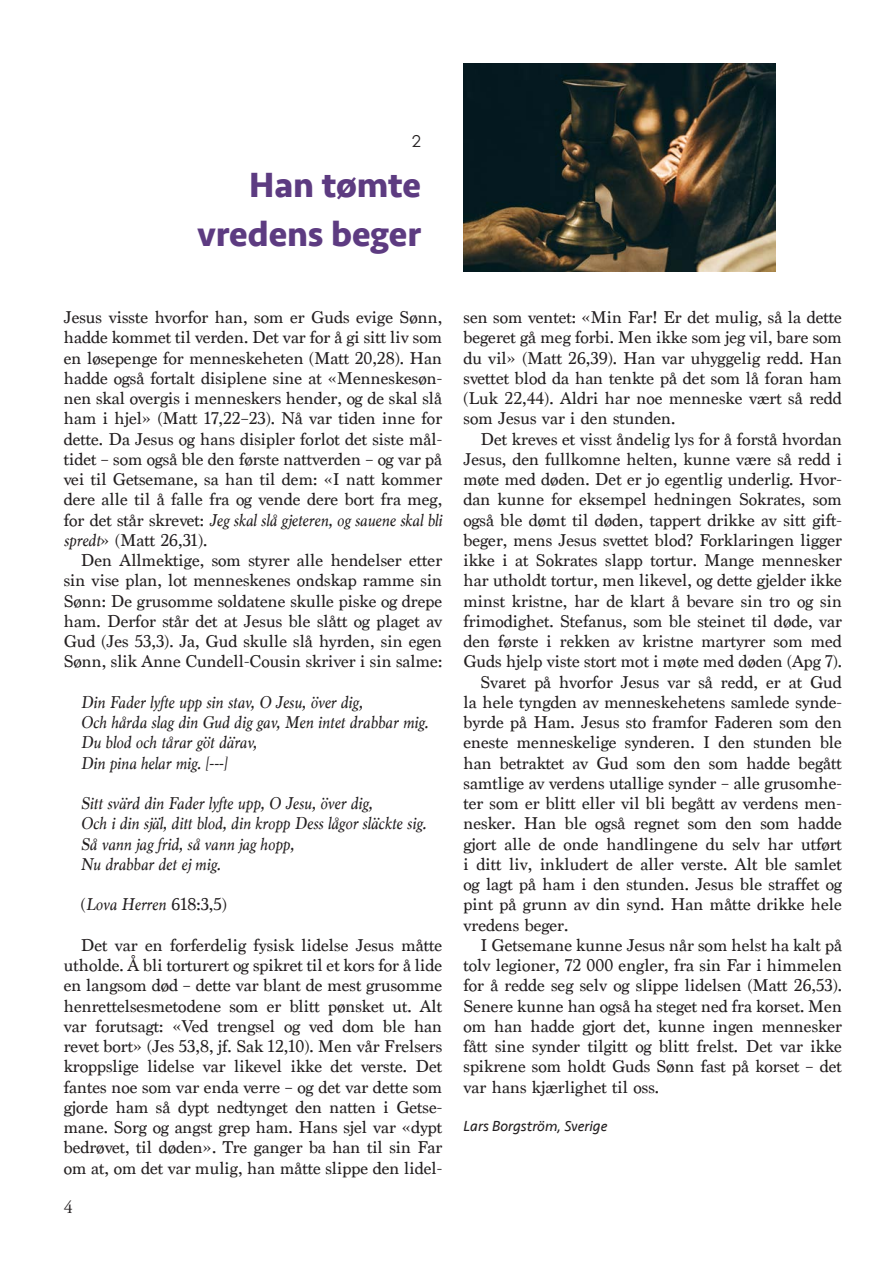
<style>
.page{position:relative;width:893px;height:1263px;background:#fff}
.page>*{position:absolute;margin:0;border:0;box-sizing:border-box;transform-origin:0 0}
._4_Overskrift{font:700 36px "Seravek";letter-spacing:-.005em;color:#5d3b81}
._1_Brødtekst{font:18px/20.2px "Marion";color:#231f20;text-align:justify}
._0_Brødtekst_uten_innrykk{font:18px/20.2px "Marion";color:#231f20;text-align:justify}
._0_Brødtekst_uten_innrykk-2{font:italic 18px/20.2px "Marion";color:#231f20}
.t1{font:18px "Adobe Garamond Pro";color:#231f20}
._6_Underoverskrift{font:300 16.5px "ST Heiti SC";color:#231f20}
._7_Forfatter{font:italic 15px "Seravek";color:#231f20}
.s1{font-style:italic}
.s2{font-style:normal}
</style>
<div class="page">
<img style="left:463px;top:64px;width:312px;height:208px">
<p class="_6_Underoverskrift" style="left:412px;top:128px;width:11px">2</p>
<p class="_4_Overskrift" style="left:249px;top:156px;width:173px">Han tømte</p>
<p class="_4_Overskrift" style="left:198px;top:205px;width:225px">vredens beger</p>
<p class="_0_Brødtekst_uten_innrykk" style="left:64px;top:307px;width:380px">Jesus visste hvorfor han, som er Guds evige Sønn, hadde kommet til verden. Det var for å gi sitt liv som en løsepenge for menneskeheten (Matt 20,28). Han hadde også fortalt disiplene sine at «Menneskesøn&shy;nen skal overgis i menneskers hender, og de skal slå ham i hjel» (Matt 17,22–23). Nå var tiden inne for dette. Da Jesus og hans disipler forlot det siste mål&shy;tidet – som også ble den første nattverden – og var på vei til Getsemane, sa han til dem: «I natt kommer dere alle til å falle fra og vende dere bort fra meg, for det står skrevet: <span class="s1">Jeg skal slå gjeteren, og sauene skal bli spredt</span>» (Matt 26,31).</p>
<p class="_1_Brødtekst" style="left:64px;top:550px;width:380px;text-indent:17px">Den Allmektige, som styrer alle hendelser etter sin vise plan, lot menneskenes ondskap ramme sin Sønn: De grusomme soldatene skulle piske og drepe ham. Derfor står det at Jesus ble slått og plaget av Gud (Jes 53,3). Ja, Gud skulle slå hyrden, sin egen Sønn, slik Anne Cundell-Cousin skriver i sin salme:</p>
<p class="_0_Brødtekst_uten_innrykk-2" style="left:81px;top:692px;width:349px">Din Fader lyfte upp sin stav, O Jesu, över dig,<br>Och hårda slag din Gud dig gav, Men intet drabbar mig.<br>Du blod och tårar göt därav,<br>Din pina helar mig. [---]</p>
<p class="_0_Brødtekst_uten_innrykk-2" style="left:81px;top:793px;width:347px">Sitt svärd din Fader lyfte upp, O Jesu, över dig,<br>Och i din själ, ditt blod, din kropp Dess lågor släckte sig.<br>Så vann jag frid, så vann jag hopp,<br>Nu drabbar det ej mig.</p>
<p class="_0_Brødtekst_uten_innrykk-2" style="left:81px;top:894px;width:148px"><span class="s2">(</span>Lova Herren <span class="s2">618:3,5)</span></p>
<p class="_1_Brødtekst" style="left:64px;top:935px;width:380px;text-indent:17px">Det var en forferdelig fysisk lidelse Jesus måtte utholde. Å bli torturert og spikret til et kors for å lide en langsom død – dette var blant de mest grusomme henrettelsesmetodene som er blitt pønsket ut. Alt var forutsagt: «Ved trengsel og ved dom ble han revet bort» (Jes 53,8, jf. Sak 12,10). Men vår Frelsers kroppslige lidelse var likevel ikke det verste. Det fantes noe som var enda verre – og det var dette som gjorde ham så dypt nedtynget den natten i Getse&shy;mane. Sorg og angst grep ham. Hans sjel var «dypt bedrøvet, til døden». Tre ganger ba han til sin Far om at, om det var mulig, han måtte slippe den lidel-</p>
<p class="t1" style="left:64px;top:1196px;width:10px">4</p>
<p class="_1_Brødtekst" style="left:463px;top:307px;width:380px">sen som ventet: «Min Far! Er det mulig, så la dette begeret gå meg forbi. Men ikke som jeg vil, bare som du vil» (Matt 26,39). Han var uhyggelig redd. Han svettet blod da han tenkte på det som lå foran ham (Luk 22,44). Aldri har noe menneske vært så redd som Jesus var i den stunden.</p>
<p class="_1_Brødtekst" style="left:463px;top:429px;width:380px;text-indent:17px">Det kreves et visst åndelig lys for å forstå hvordan Jesus, den fullkomne helten, kunne være så redd i møte med døden. Det er jo egentlig underlig. Hvor&shy;dan kunne for eksempel hedningen Sokrates, som også ble dømt til døden, tappert drikke av sitt gift&shy;beger, mens Jesus svettet blod? Forklaringen ligger ikke i at Sokrates slapp tortur. Mange mennesker har utholdt tortur, men likevel, og dette gjelder ikke minst kristne, har de klart å bevare sin tro og sin frimodighet. Stefanus, som ble steinet til døde, var den første i rekken av kristne martyrer som med Guds hjelp viste stort mot i møte med døden (Apg 7).</p>
<p class="_1_Brødtekst" style="left:463px;top:672px;width:380px;text-indent:17px">Svaret på hvorfor Jesus var så redd, er at Gud la hele tyngden av menneskehetens samlede synde&shy;byrde på Ham. Jesus sto framfor Faderen som den eneste menneskelige synderen. I den stunden ble han betraktet av Gud som den som hadde begått samtlige av verdens utallige synder – alle grusomhe&shy;ter som er blitt eller vil bli begått av verdens men&shy;nesker. Han ble også regnet som den som hadde gjort alle de onde handlingene du selv har utført i ditt liv, inkludert de aller verste. Alt ble samlet og lagt på ham i den stunden. Jesus ble straffet og pint på grunn av din synd. Han måtte drikke hele vredens beger.</p>
<p class="_1_Brødtekst" style="left:463px;top:935px;width:380px;text-indent:17px">I Getsemane kunne Jesus når som helst ha kalt på tolv legioner, 72 000 engler, fra sin Far i himmelen for å redde seg selv og slippe lidelsen (Matt 26,53).<br>Senere kunne han også ha steget ned fra korset. Men om han hadde gjort det, kunne ingen mennesker fått sine synder tilgitt og blitt frelst. Det var ikke spikrene som holdt Guds Sønn fast på korset – det var hans kjærlighet til oss.</p>
<p class="_7_Forfatter" style="left:463px;top:1114px;width:145px">Lars Borgström, Sverige</p>
</div>
